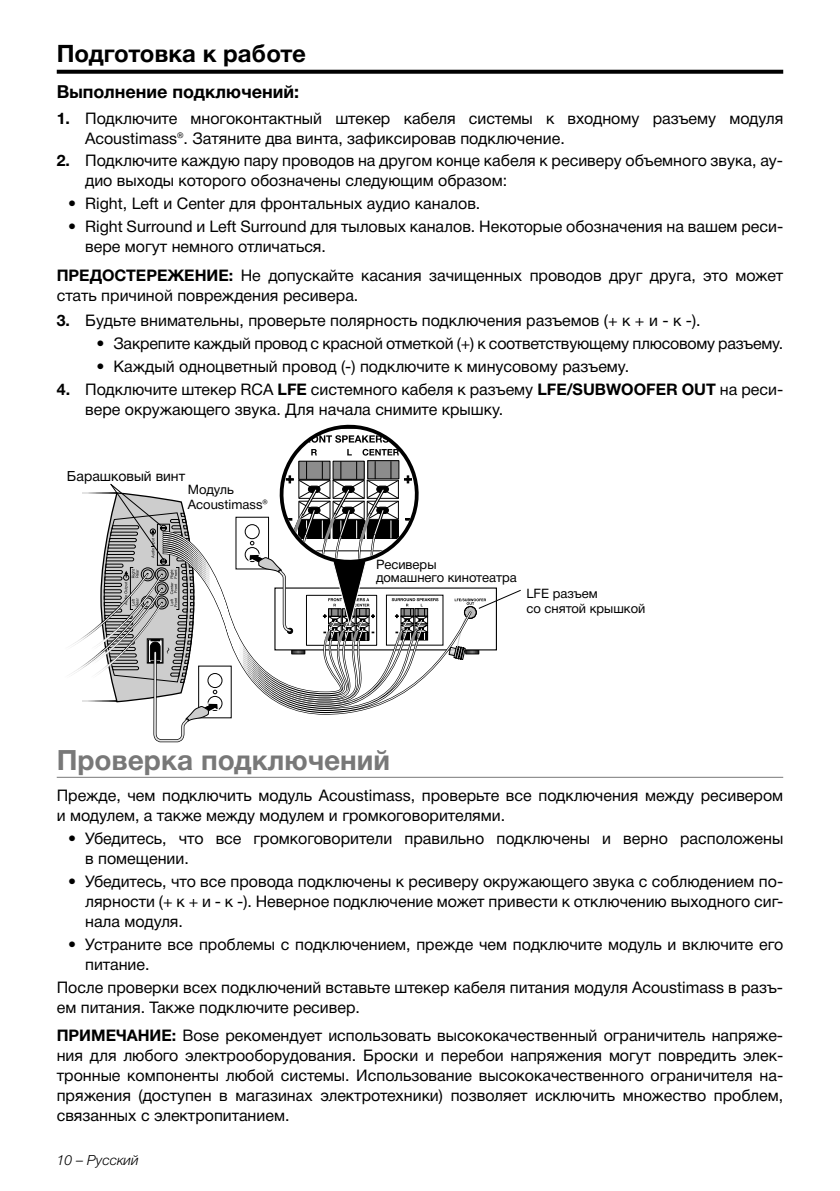
<style>
.page{position:relative;width:840px;height:1191px;background:#fff}
.page>*{position:absolute;margin:0;border:0;box-sizing:border-box;transform-origin:0 0}
.t1{font:700 28px "Helvetica Neue Cyr";color:#787878}
.t2{font:700 24px "Helvetica Neue Cyr";color:#000}
.t3{font:700 18px "Helvetica Neue Cyr";color:#000}
.t4{font:16px/20px "Helvetica Neue Cyr";color:#000}
.t5{font:14px "Helvetica Neue Cyr";color:#000}
.t6{font:italic 300 14px "Helvetica Neue Cyr";color:#000}
.t7{font:13px/15px "Helvetica Neue Cyr";color:#000}
.s1{font-weight:700}
</style>
<div class="page">
<svg style="left:57px;top:70px;width:725px;height:4px;background:#111"></svg>
<hr style="left:57px;top:777px;width:725px;height:1px;background:#787878">
<svg style="left:438px;top:587px;width:32px;height:77px"></svg>
<svg style="left:448px;top:589px;width:73px;height:71px"></svg>
<svg style="left:71px;top:425px;width:367px;height:317px"></svg>
<h2 class="t2" style="left:57px;top:41px;width:250px">Подготовка к работе</h2>
<p class="t3" style="left:57px;top:82px;width:244px">Выполнение подключений:</p>
<p class="t4" style="left:85px;top:108px;width:699px;text-indent:-28px"><span class="s1">1.</span> Подключите многоконтактный штекер кабеля системы к входному разъему модуля<br>Acoustimass®. Затяните два винта, зафиксировав подключение.</p>
<p class="t4" style="left:85px;top:151px;width:699px;text-indent:-28px"><span class="s1">2.</span> Подключите каждую пару проводов на другом конце кабеля к ресиверу объемного звука, ау&shy;дио выходы которого обозначены следующим образом:</p>
<p class="t4" style="left:68px;top:194px;width:413px">• Right, Left и Center для фронтальных аудио каналов.</p>
<p class="t4" style="left:85px;top:217px;width:699px;text-indent:-17px">• Right Surround и Left Surround для тыловых каналов. Некоторые обозначения на вашем реси&shy;вере могут немного отличаться.</p>
<p class="t4" style="left:57px;top:265px;width:727px"><span class="s1">ПРЕДОСТЕРЕЖЕНИЕ:</span> Не допускайте касания зачищенных проводов друг друга, это может стать причиной повреждения ресивера.</p>
<p class="t4" style="left:57px;top:311px;width:645px"><span class="s1">3.</span> Будьте внимательны, проверьте полярность подключения разъемов (+ к + и - к -).</p>
<p class="t4" style="left:96px;top:334px;width:688px">• Закрепите каждый провод с красной отметкой (+) к соответствующему плюсовому разъему.</p>
<p class="t4" style="left:96px;top:356px;width:534px">• Каждый одноцветный провод (-) подключите к минусовому разъему.</p>
<p class="t4" style="left:85px;top:379px;width:699px;text-indent:-28px"><span class="s1">4.</span> Подключите штекер RCA <span class="s1">LFE</span> системного кабеля к разъему <span class="s1">LFE/SUBWOOFER OUT</span> на реси&shy;вере окружающего звука. Для начала снимите крышку.</p>
<p class="t5" style="left:67px;top:469px;width:120px">Барашковый винт</p>
<p class="t7" style="left:188px;top:481px;width:81px">Модуль<br>Acoustimass®</p>
<p class="t7" style="left:376px;top:558px;width:142px;line-height:13px">Ресиверы<br>домашнего кинотеатра</p>
<p class="t7" style="left:526px;top:585px;width:120px">LFE разъем<br>со снятой крышкой</p>
<h1 class="t1" style="left:57px;top:744px;width:334px">Проверка подключений</h1>
<p class="t4" style="left:57px;top:786px;width:727px">Прежде, чем подключить модуль Acoustimass, проверьте все подключения между ресивером и модулем, а также между модулем и громкоговорителями.</p>
<p class="t4" style="left:85px;top:828px;width:699px;text-indent:-17px">• Убедитесь, что все громкоговорители правильно подключены и верно расположены в помещении.</p>
<p class="t4" style="left:85px;top:871px;width:699px;text-align:justify;text-indent:-17px">• Убедитесь, что все провода подключены к ресиверу окружающего звука с соблюдением по&shy;лярности (+ к + и - к -). Неверное подключение может привести к отключению выходного сиг&shy;нала модуля.</p>
<p class="t4" style="left:85px;top:934px;width:699px;text-indent:-17px">• Устраните все проблемы с подключением, прежде чем подключите модуль и включите его питание.</p>
<p class="t4" style="left:57px;top:977px;width:727px">После проверки всех подключений вставьте штекер кабеля питания модуля Acoustimass в разъ&shy;ем питания. Также подключите ресивер.</p>
<p class="t4" style="left:57px;top:1025px;width:727px;text-align:justify"><span class="s1">ПРИМЕЧАНИЕ:</span> Bose рекомендует использовать высококачественный ограничитель напряже&shy;ния для любого электрооборудования. Броски и перебои напряжения могут повредить элек&shy;тронные компоненты любой системы. Использование высококачественного ограничителя на&shy;пряжения (доступен в магазинах электротехники) позволяет исключить множество проблем, связанных с электропитанием.</p>
<p class="t6" style="left:57px;top:1152px;width:83px">10 – Русский</p>
</div>
